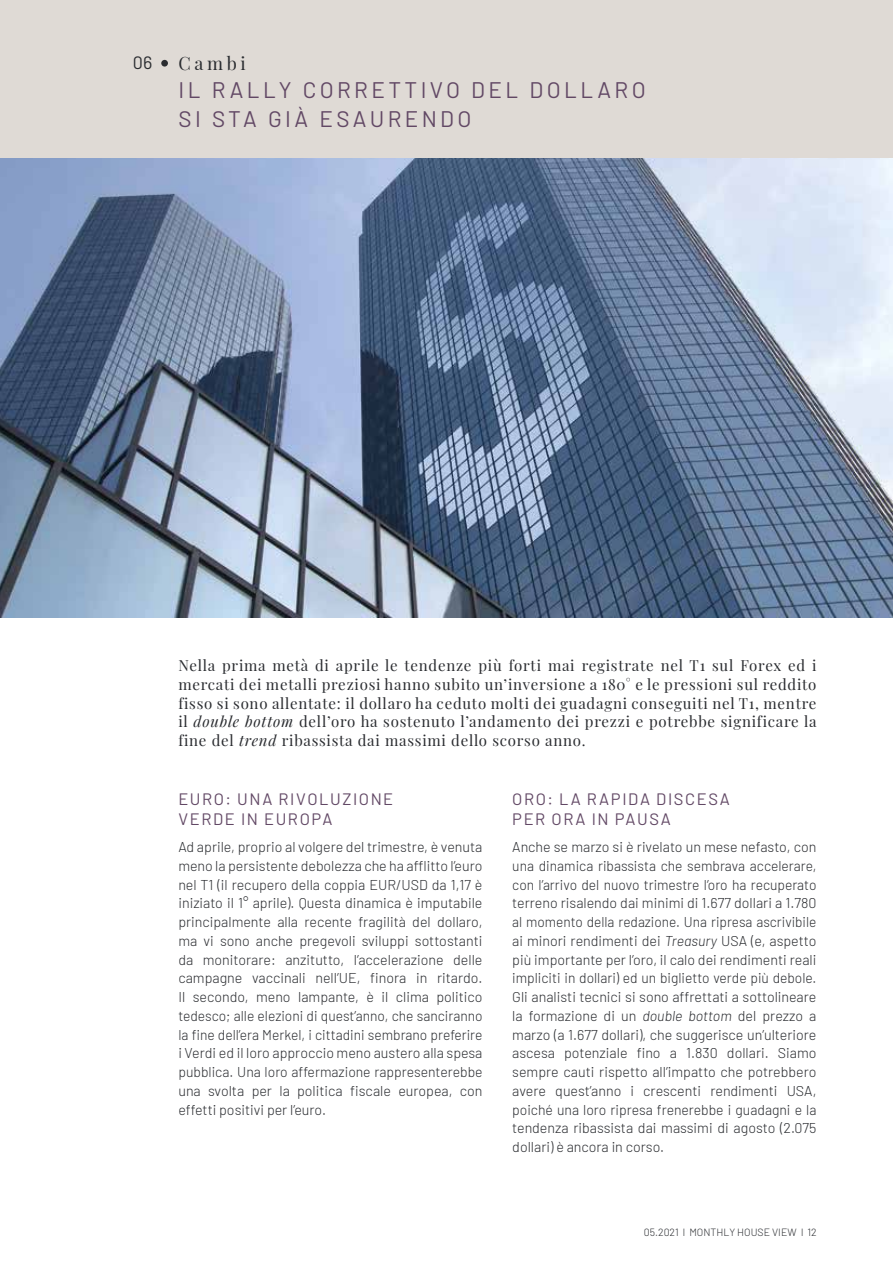
<style>
.page{position:relative;width:893px;height:1263px;background:#fff}
.page>*{position:absolute;margin:0;border:0;box-sizing:border-box;transform-origin:0 0}
.t1{font:22.5px/28.5px "Barlow";letter-spacing:.15em;color:#624865}
.t2{font:18px "Playfair Display";letter-spacing:.2em;color:#2a2c30}
.t3{font:18px "Barlow";color:#2a2c30}
.t4{font:16.5px/19.5px "Barlow";letter-spacing:.1em;color:#624865}
.t5{font:15px/18.8px "Playfair Display";letter-spacing:.05em;color:#2a2c30;text-align:justify}
.t6{font:300 14.25px/18.8px "Barlow";color:#2a2c30;text-align:justify}
.t7{font:300 10.5px "Barlow";color:#2a2c30}
.s1{font-style:italic}
</style>
<div class="page">
<img style="left:0;top:157px;width:893px;height:460px">
<div style="left:0;top:0;width:893px;height:157px;background:#dfdad5"></div>
<div style="left:161px;top:60px;width:7px;height:7px;background:#2a2c30;border-radius:50%"></div>
<p class="t3" style="left:133px;top:50px;width:21px">06</p>
<p class="t2" style="left:179px;top:49px;width:69px">Cambi</p>
<h1 class="t1" style="left:179px;top:74px;width:469px">IL RALLY CORRETTIVO DEL DOLLARO<br>SI STA GIÀ ESAURENDO</h1>
<p class="t5" style="left:178px;top:655px;width:640px">Nella prima metà di aprile le tendenze più forti mai registrate nel T1 sul Forex ed i mercati dei metalli preziosi hanno subito un’inversione a 180° e le pressioni sul reddito fisso si sono allentate: il dollaro ha ceduto molti dei guadagni conseguiti nel T1, mentre il <span class="s1">double bottom</span> dell’oro ha sostenuto l’andamento dei prezzi e potrebbe significare la fine del <span class="s1">trend</span> ribassista dai massimi dello scorso anno.</p>
<p class="t4" style="left:178px;top:788px;width:216px">EURO: UNA RIVOLUZIONE<br>VERDE IN EUROPA</p>
<p class="t6" style="left:178px;top:836px;width:306px">Ad aprile, proprio al volgere del trimestre, è venuta meno la persistente debolezza che ha afflitto l’euro nel T1 (il recupero della coppia EUR/USD da 1,17 è iniziato il 1° aprile). Questa dinamica è imputabile principalmente alla recente fragilità del dollaro, ma vi sono anche pregevoli sviluppi sottostanti da monitorare: anzitutto, l’accelerazione delle campagne vaccinali nell’UE, finora in ritardo.<br>Il secondo, meno lampante, è il clima politico tedesco; alle elezioni di quest’anno, che sanciranno la fine dell’era Merkel, i cittadini sembrano preferire i Verdi ed il loro approccio meno austero alla spesa pubblica. Una loro affermazione rappresenterebbe una svolta per la politica fiscale europea, con effetti positivi per l’euro.</p>
<p class="t4" style="left:512px;top:788px;width:219px">ORO: LA RAPIDA DISCESA<br>PER ORA IN PAUSA</p>
<p class="t6" style="left:512px;top:836px;width:306px">Anche se marzo si è rivelato un mese nefasto, con una dinamica ribassista che sembrava accelerare, con l’arrivo del nuovo trimestre l’oro ha recuperato terreno risalendo dai minimi di 1.677 dollari a 1.780 al momento della redazione. Una ripresa ascrivibile ai minori rendimenti dei <span class="s1">Treasury</span> USA (e, aspetto più importante per l’oro, il calo dei rendimenti reali impliciti in dollari) ed un biglietto verde più debole.<br>Gli analisti tecnici si sono affrettati a sottolineare la formazione di un <span class="s1">double bottom</span> del prezzo a marzo (a 1.677 dollari), che suggerisce un’ulteriore ascesa potenziale fino a 1.830 dollari. Siamo sempre cauti rispetto all’impatto che potrebbero avere quest’anno i crescenti rendimenti USA, poiché una loro ripresa frenerebbe i guadagni e la tendenza ribassista dai massimi di agosto (2.075 dollari) è ancora in corso.</p>
<p class="t7" style="left:644px;top:1225px;width:174px">05.2021 l MONTHLY HOUSE VIEW l 12</p>
</div>
